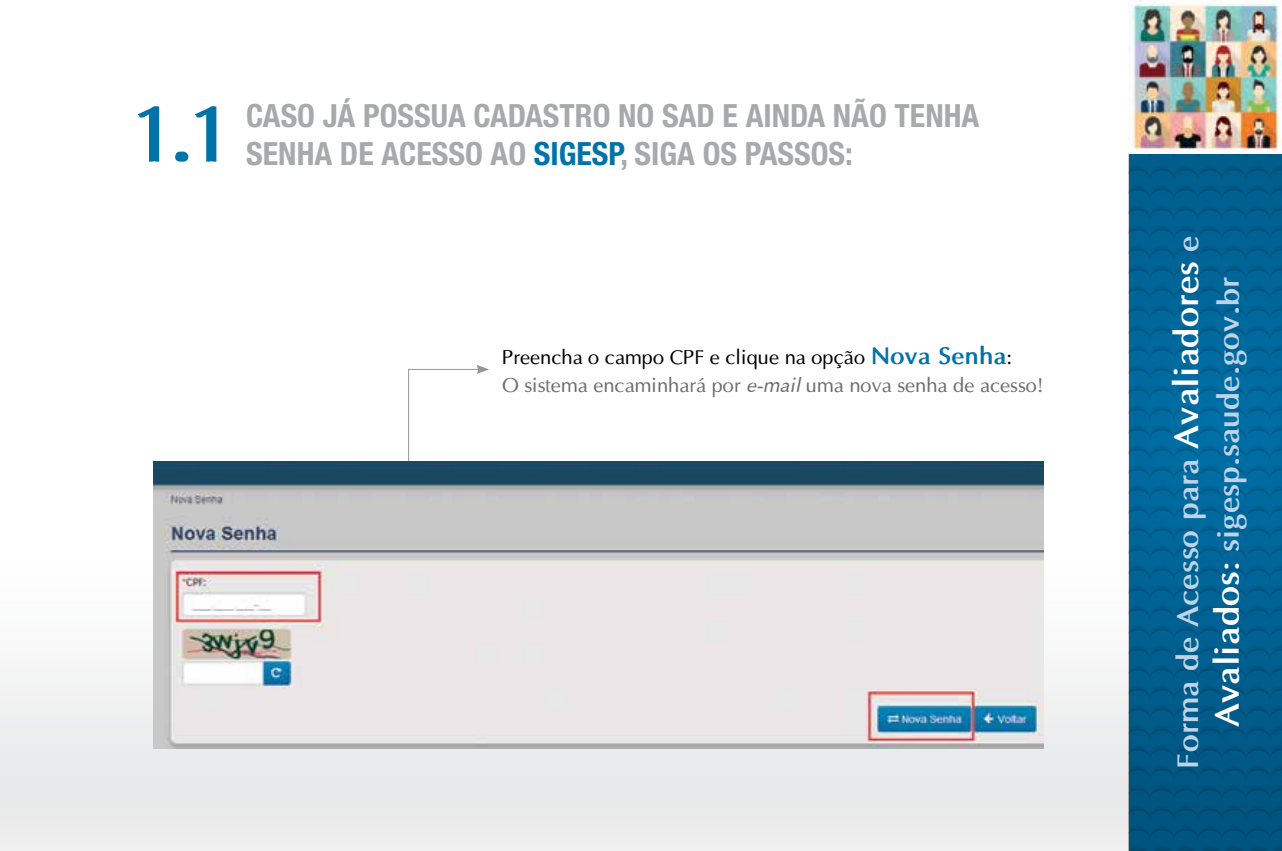
<style>
.page{position:relative;width:1282px;height:851px;background:#fff}
.page>*{position:absolute;margin:0;border:0;box-sizing:border-box;transform-origin:0 0}
.t1{font:700 80px "Optima";color:#0072aa}
.t2{font:700 condensed 32px/38.4px "Helvetica Neue";color:#a7a9ac}
.t3{font:700 30px/40.8px "Optima";color:#bdd4e8;text-align:center}
.t4{font:20px/28px "Optima";color:#6d6e71}
.s1{color:#0072aa}
.s2{color:#000}
.s3{font-weight:700;font-size:24px;color:#0072aa}
.s4{font-style:italic}
.s5{font-size:34px;color:#fff}
.s6{color:#fff}
</style>
<div class="page">
<div style="left:0;top:510px;width:1129px;height:340px;background:linear-gradient(to bottom,#fff,#e6e6e7)"></div>
<svg style="left:1128px;top:153px;width:153px;height:697px;background:#016191"></svg>
<img style="left:1128px;top:0;width:153px;height:153px">
<hr style="left:408px;top:369px;width:1px;height:106px;background:#939598">
<hr style="left:408px;top:369px;width:71px;height:1px;background:#939598">
<svg style="left:476px;top:365px;width:13px;height:9px"></svg>
<img style="left:153px;top:461px;width:890px;height:287px">
<h1 class="t1" style="left:129px;top:85px;width:107px">1.1</h1>
<h2 class="t2" style="left:246px;top:96px;width:734px">CASO JÁ POSSUA CADASTRO NO SAD E AINDA NÃO TENHA<br>SENHA DE ACESSO AO <span class="s1">SIGESP</span>, SIGA OS PASSOS:</h2>
<p class="t4" style="left:502px;top:343px;width:542px"><span class="s2">Preencha o campo CPF e clique na opção</span> <span class="s3">Nova Senha</span><span class="s2">:<br></span>O sistema encaminhará por <span class="s4">e-mail</span> uma nova senha de acesso!</p>
<h3 class="t3" style="left:1167px;top:768px;width:534px;rotate:-90deg">Forma de Acesso para <span class="s5">Avaliadores</span> e<br><span class="s5">Avaliados</span><span class="s6">:</span> sigesp.saude.gov.br</h3>
</div>
